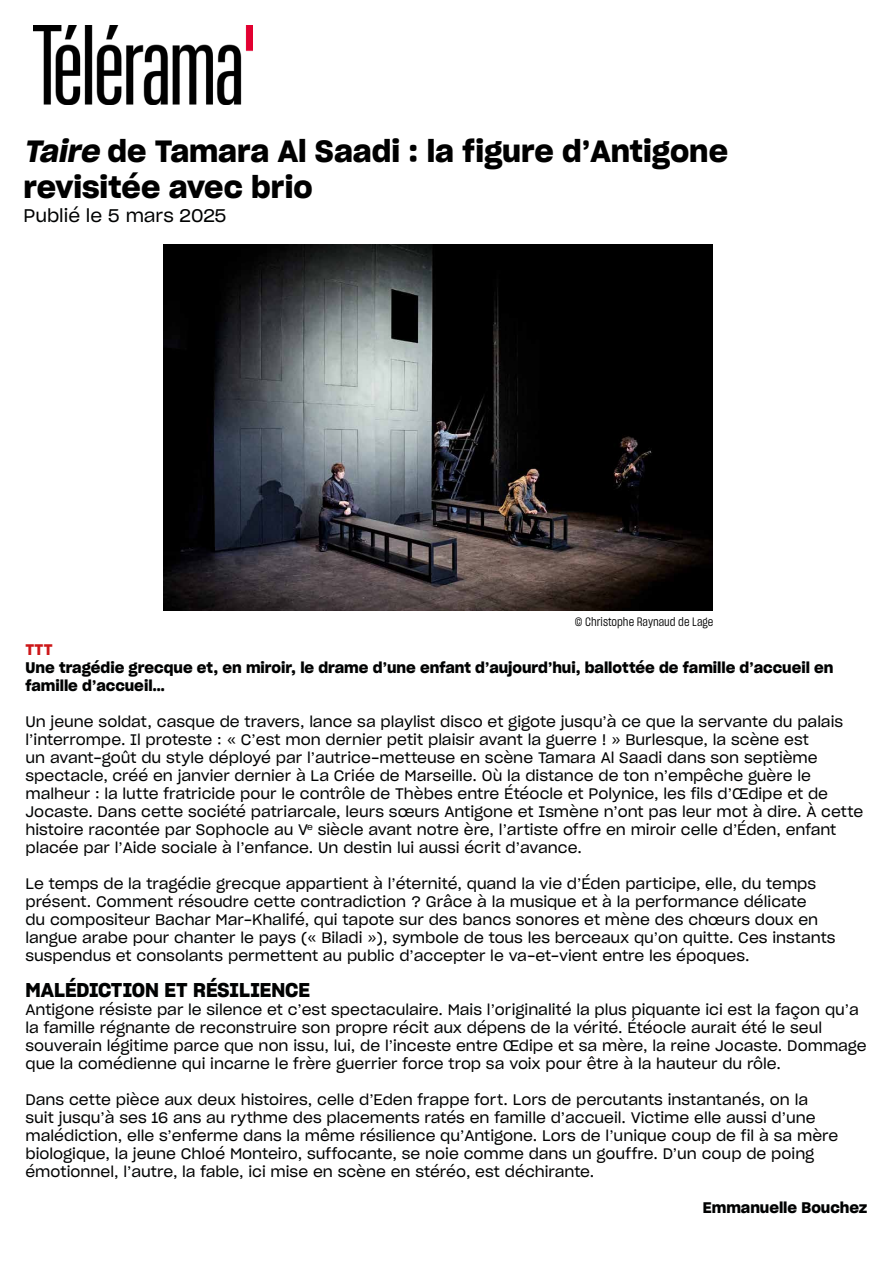
<style>
.page{position:relative;width:893px;height:1263px;background:#fff}
.page>*{position:absolute;margin:0;border:0;box-sizing:border-box;transform-origin:0 0}
.t1{font:30px/36px "Sharp Grotesk Semi Bold 20";color:#000}
.t2{font:19.5px "Sharp Grotesk Semi Bold 20";color:#010202}
.t3{font:18px "Sharp Grotesk Book 20";color:#010202}
.t4{font:15px/18px "Sharp Grotesk Book 20";color:#010202}
.t5{font:15px/18px "Sharp Grotesk Semi Bold 20";color:#010202}
.t6{font:15px "Sharp Grotesk Semi Bold 20";color:#cd1719}
.t7{font:12px "Sharp Grotesk Book 15";color:#000}
.s1{font-style:italic}
</style>
<div class="page">
<img style="left:33px;top:26px;width:220px;height:78px">
<img style="left:164px;top:244px;width:548px;height:366px">
<h1 class="t1" style="left:23px;top:131px;width:706px"><span class="s1">Taire</span> de Tamara Al Saadi : la figure d’Antigone revisitée avec brio</h1>
<p class="t3" style="left:23px;top:201px;width:205px">Publié le 5 mars 2025</p>
<p class="t7" style="left:575px;top:613px;width:140px">© Christophe Raynaud de Lage</p>
<p class="t6" style="left:26px;top:637px;width:29px">TTT</p>
<p class="t5" style="left:26px;top:657px;width:810px">Une tragédie grecque et, en miroir, le drame d’une enfant d’aujourd’hui, ballottée de famille d’accueil en famille d’accueil…</p>
<p class="t4" style="left:26px;top:711px;width:839px">Un jeune soldat, casque de travers, lance sa playlist disco et gigote jusqu’à ce que la servante du palais l’interrompe. Il proteste : « C’est mon dernier petit plaisir avant la guerre ! » Burlesque, la scène est<br>un avant-goût du style déployé par l’autrice-metteuse en scène Tamara Al Saadi dans son septième spectacle, créé en janvier dernier à La Criée de Marseille. Où la distance de ton n’empêche guère le malheur : la lutte fratricide pour le contrôle de Thèbes entre Étéocle et Polynice, les fils d’Œdipe et de Jocaste. Dans cette société patriarcale, leurs sœurs Antigone et Ismène n’ont pas leur mot à dire. À cette histoire racontée par Sophocle au V<sup>e</sup> siècle avant notre ère, l’artiste offre en miroir celle d’Éden, enfant placée par l’Aide sociale à l’enfance. Un destin lui aussi écrit d’avance.</p>
<p class="t4" style="left:26px;top:873px;width:812px">Le temps de la tragédie grecque appartient à l’éternité, quand la vie d’Éden participe, elle, du temps présent. Comment résoudre cette contradiction ? Grâce à la musique et à la performance délicate<br>du compositeur Bachar Mar-Khalifé, qui tapote sur des bancs sonores et mène des chœurs doux en langue arabe pour chanter le pays (« Biladi »), symbole de tous les berceaux qu’on quitte. Ces instants suspendus et consolants permettent au public d’accepter le va-et-vient entre les époques.</p>
<h2 class="t2" style="left:26px;top:974px;width:286px">MALÉDICTION ET RÉSILIENCE</h2>
<p class="t4" style="left:26px;top:999px;width:843px">Antigone résiste par le silence et c’est spectaculaire. Mais l’originalité la plus piquante ici est la façon qu’a la famille régnante de reconstruire son propre récit aux dépens de la vérité. Étéocle aurait été le seul souverain légitime parce que non issu, lui, de l’inceste entre Œdipe et sa mère, la reine Jocaste. Dommage que la comédienne qui incarne le frère guerrier force trop sa voix pour être à la hauteur du rôle.</p>
<p class="t4" style="left:26px;top:1089px;width:814px">Dans cette pièce aux deux histoires, celle d’Eden frappe fort. Lors de percutants instantanés, on la suit jusqu’à ses 16 ans au rythme des placements ratés en famille d’accueil. Victime elle aussi d’une malédiction, elle s’enferme dans la même résilience qu’Antigone. Lors de l’unique coup de fil à sa mère biologique, la jeune Chloé Monteiro, suffocante, se noie comme dans un gouffre. D’un coup de poing émotionnel, l’autre, la fable, ici mise en scène en stéréo, est déchirante.</p>
<p class="t5" style="left:703px;top:1197px;width:166px">Emmanuelle Bouchez</p>
</div>
